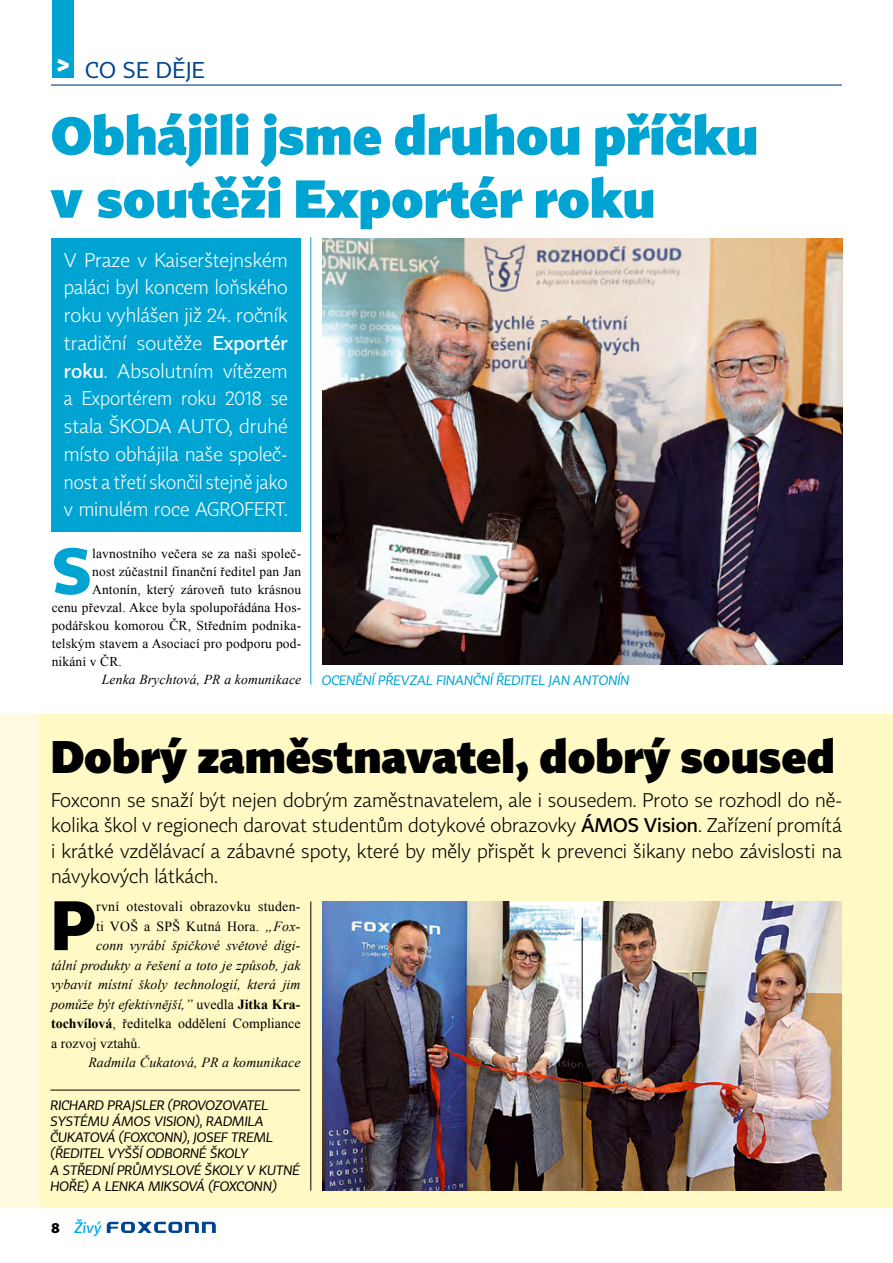
<style>
.page{position:relative;width:893px;height:1263px;background:#fff}
.page>*{position:absolute;margin:0;border:0;box-sizing:border-box;transform-origin:0 0}
.t1{font:700 68.85px "Tabac Sans";color:#000}
.t2{font:700 64.2px "Tabac Sans";color:#00a4d3}
.t3{font:500 52.5px/63px "Tabac Sans";color:#00a4d3}
.t4{font:500 45px "Tabac Sans";color:#000}
.t5{font:22.5px "Tabac Sans";letter-spacing:.02em;color:#004490}
.t6{font:300 19.5px/25.5px "Tabac Sans";color:#000;text-align:justify}
.t7{font:300 19.5px/27.8px "Tabac Sans";color:#fff;text-align:justify}
.t8{font:italic 500 15px "Tabac Sans";color:#00a6eb}
.t9{font:italic 13.8px "Times New Roman CE";letter-spacing:.005em;color:#000}
.t10{font:13.8px "Times New Roman CE";letter-spacing:.02em;color:#000}
.t11{font:italic 13.65px "Times New Roman CE";letter-spacing:.01em;color:#000}
.t12{font:13.5px "Times New Roman CE";letter-spacing:.01em;color:#000}
.t13{font:italic 13.5px/16.2px "Tabac Sans";color:#000}
.t14{font:italic 13.5px "Tabac Sans";color:#00a4d3}
.s1{font-weight:500}
.s2{font-style:italic}
.s3{font-style:normal}
.s4{font-weight:700;font-style:normal}
.s5{font-weight:700}
.s6{font-weight:700;font-style:normal;font-size:14.25px;color:#000}
</style>
<div class="page">
<hr style="left:51px;top:84px;width:791px;height:2px;background:#004490">
<svg style="left:107px;top:1222px;width:109px;height:11px"></svg>
<div style="left:0;top:714px;width:893px;height:494px;background:#fff9c5"></div>
<div style="left:52px;top:0;width:22px;height:77px;background:#00a4d3"></div>
<div style="left:51px;top:238px;width:249px;height:293px;background:#00a4d3"></div>
<img style="left:322px;top:238px;width:520px;height:427px">
<div style="left:0;top:714px;width:38px;height:494px;background:#fffbe1"></div>
<img style="left:322px;top:901px;width:520px;height:290px">
<hr style="left:311px;top:237px;width:1px;height:448px;background:#00a4d3">
<hr style="left:582px;top:918px;width:1px;height:270px;background:#000">
<hr style="left:311px;top:901px;width:1px;height:290px;background:#000">
<hr style="left:50px;top:1090px;width:250px;height:1px;background:#000">
<p class="t5" style="left:56px;top:56px;width:150px"><sup>&gt;</sup> CO SE DĚJE</p>
<h3 class="t3" style="left:51px;top:104px;width:709px">Obhájili jsme druhou příčku v soutěži Exportér roku</h3>
<p class="t7" style="left:64px;top:246px;width:225px">V Praze v Kaiserštejnském paláci byl koncem loňského roku vyhlášen již 24. ročník tradiční soutěže <span class="s1">Exportér roku</span>. Absolutním vítězem a Exportérem roku 2018 se stala ŠKODA AUTO, druhé místo obhájila naše společ&shy;nost a třetí skončil stejně jako v minulém roce AGROFERT.</p>
<h2 class="t2" style="left:52px;top:531px;width:41px">S</h2>
<p class="t12" style="left:92px;top:546px;width:211px">lavnostního večera se za naši společ-</p>
<p class="t12" style="left:92px;top:564px;width:211px">nost zúčastnil finanční ředitel pan Jan</p>
<p class="t12" style="left:92px;top:582px;width:211px">Antonín, který zároveň tuto krásnou</p>
<p class="t12" style="left:52px;top:600px;width:251px">cenu převzal. Akce byla spolupořádána Hos-</p>
<p class="t12" style="left:52px;top:618px;width:251px">podářskou komorou ČR, Středním podnika-</p>
<p class="t12" style="left:52px;top:636px;width:251px">telským stavem a Asociací pro podporu pod-</p>
<p class="t12" style="left:52px;top:654px;width:72px">nikání v ČR.</p>
<p class="t11" style="left:102px;top:672px;width:201px">Lenka Brychtová, PR a komunikace</p>
<p class="t14" style="left:322px;top:672px;width:309px">OCENĚNÍ PŘEVZAL FINANČNÍ ŘEDITEL JAN ANTONÍN</p>
<h3 class="t4" style="left:51px;top:728px;width:785px">Dobrý zaměstnavatel, dobrý soused</h3>
<p class="t6" style="left:51px;top:787px;width:792px">Foxconn se snaží být nejen dobrým zaměstnavatelem, ale i sousedem. Proto se rozhodl do ně&shy;kolika škol v regionech darovat studentům dotykové obrazovky <span class="s1">ÁMOS Vision</span>. Zařízení promítá i krátké vzdělávací a zábavné spoty, které by měly přispět k prevenci šikany nebo závislosti na návykových látkách.</p>
<h1 class="t1" style="left:51px;top:882px;width:46px">P</h1>
<p class="t10" style="left:96px;top:898px;width:206px">rvní otestovali obrazovku studen-</p>
<p class="t10" style="left:96px;top:918px;width:206px">ti VOŠ a SPŠ Kutná Hora. <span class="s2">„Fox-</span></p>
<p class="t9" style="left:96px;top:937px;width:206px">conn vyrábí špičkové světové digi-</p>
<p class="t9" style="left:51px;top:957px;width:251px">tální produkty a řešení a toto je způsob, jak</p>
<p class="t9" style="left:51px;top:976px;width:251px">vybavit místní školy technologií, která jim</p>
<p class="t9" style="left:51px;top:996px;width:251px">pomůže být efektivnější,” <span class="s3">uvedla</span> <span class="s4">Jitka Kra-</span></p>
<p class="t10" style="left:51px;top:1015px;width:251px"><span class="s5">tochvílová</span>, ředitelka oddělení Compliance</p>
<p class="t10" style="left:51px;top:1035px;width:92px">a rozvoj vztahů.</p>
<p class="t9" style="left:88px;top:1054px;width:214px">Radmila Čukatová, PR a komunikace</p>
<p class="t13" style="left:50px;top:1097px;width:251px">RICHARD PRAJSLER (PROVOZOVATEL<br>SYSTÉMU ÁMOS VISION), RADMILA<br>ČUKATOVÁ (FOXCONN), JOSEF TREML (ŘEDITEL VYŠŠÍ ODBORNÉ ŠKOLY<br>A STŘEDNÍ PRŮMYSLOVÉ ŠKOLY V KUTNÉ<br>HOŘE) A LENKA MIKSOVÁ (FOXCONN)</p>
<p class="t8" style="left:51px;top:1218px;width:52px"><span class="s6">8</span> Živý</p>
</div>
